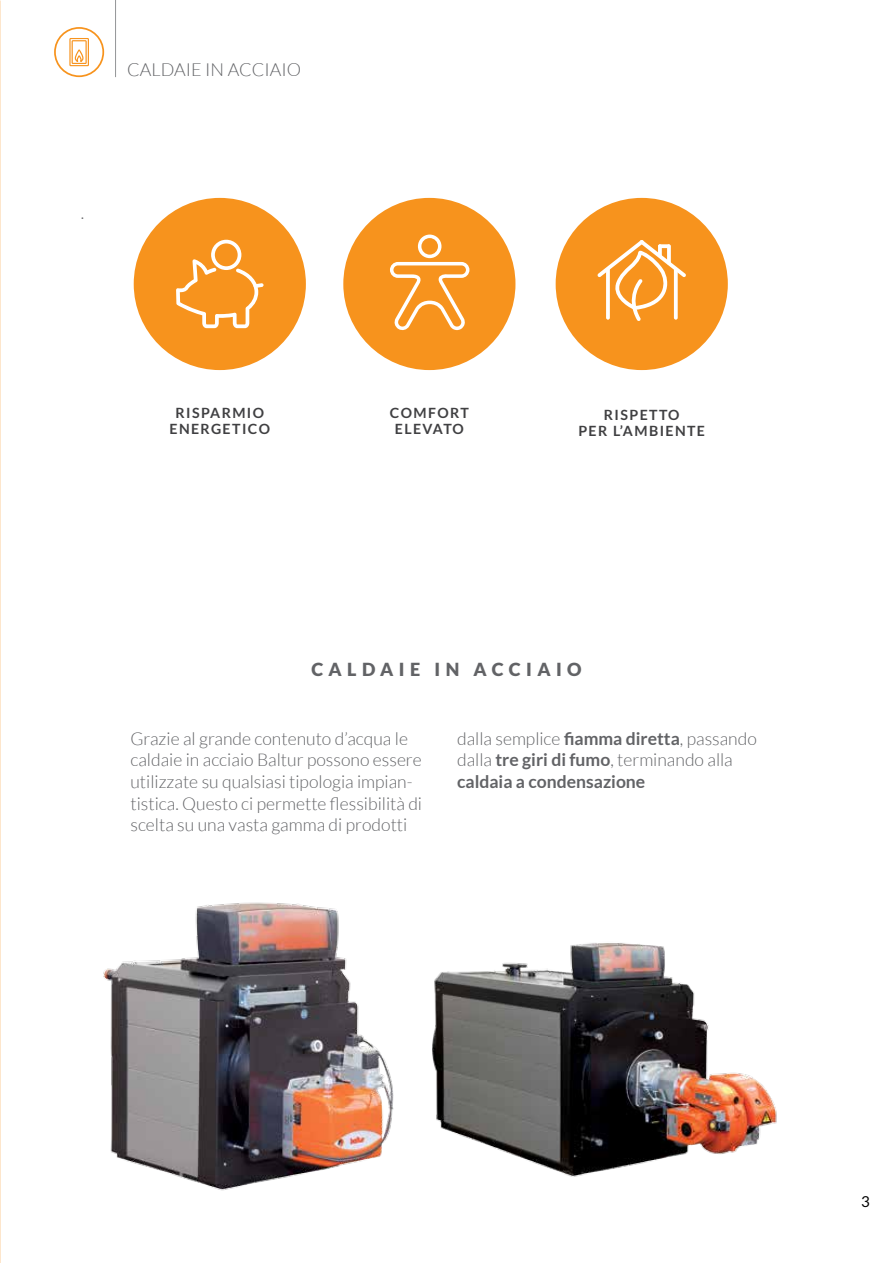
<style>
.page{position:relative;width:893px;height:1263px;background:#fff}
.page>*{position:absolute;margin:0;border:0;box-sizing:border-box;transform-origin:0 0}
.t1{font:300 18px "Lato";color:#626366}
.t2{font:900 18px "Lato";letter-spacing:.3em;color:#626366}
.t3{font:300 17.55px/21.6px "Lato";color:#626366}
.t4{font:700 17.55px/21.6px "Lato";color:#626366}
.t5{font:15px "Lato";color:#000}
.t6{font:700 14.1px/15.9px "Lato";letter-spacing:.1em;color:#404042;text-align:center}
.s1{font-weight:300}
</style>
<div class="page">
<hr style="left:115px;top:0;width:1px;height:77px;background:#939597">
<div style="left:556px;top:198px;width:172px;height:172px;background:#f7931d;border-radius:50%"></div>
<svg style="left:597px;top:240px;width:89px;height:81px"></svg>
<svg style="left:658px;top:244px;width:4px;height:13px"></svg>
<svg style="left:667px;top:244px;width:4px;height:21px"></svg>
<svg style="left:658px;top:244px;width:12px;height:4px"></svg>
<svg style="left:606px;top:267px;width:4px;height:53px"></svg>
<svg style="left:674px;top:268px;width:4px;height:52px"></svg>
<div style="left:134px;top:198px;width:172px;height:172px;background:#f7931d;border-radius:50%"></div>
<svg style="left:176px;top:240px;width:88px;height:88px"></svg>
<div style="left:343px;top:198px;width:172px;height:172px;background:#f7931d;border-radius:50%"></div>
<svg style="left:390px;top:235px;width:79px;height:96px"></svg>
<svg style="left:54px;top:27px;width:50px;height:50px"></svg>
<img style="left:432px;top:943px;width:345px;height:234px">
<img style="left:103px;top:902px;width:291px;height:289px">
<p class="t1" style="left:127px;top:60px;width:175px">CALDAIE IN ACCIAIO</p>
<p class="t3" style="left:81px;top:202px;width:5px">.</p>
<p class="t6" style="left:169px;top:404px;width:102px">RISPARMIO<br>ENERGETICO</p>
<p class="t6" style="left:390px;top:404px;width:81px">COMFORT<br>ELEVATO</p>
<p class="t6" style="left:578px;top:407px;width:128px">RISPETTO<br>PER L’AMBIENTE</p>
<p class="t2" style="left:311px;top:659px;width:272px">CALDAIE IN ACCIAIO</p>
<p class="t3" style="left:130px;top:728px;width:293px">Grazie al grande contenuto d’acqua le caldaie in acciaio Baltur possono essere utilizzate su qualsiasi tipologia impian&shy;tistica. Questo ci permette flessibilità di scelta su una vasta gamma di prodotti</p>
<p class="t4" style="left:457px;top:727px;width:301px"><span class="s1">dalla semplice</span> fiamma diretta<span class="s1">, passando dalla</span> tre giri di fumo<span class="s1">, terminando alla </span>caldaia a condensazione</p>
<p class="t5" style="left:861px;top:1193px;width:10px">3</p>
</div>
